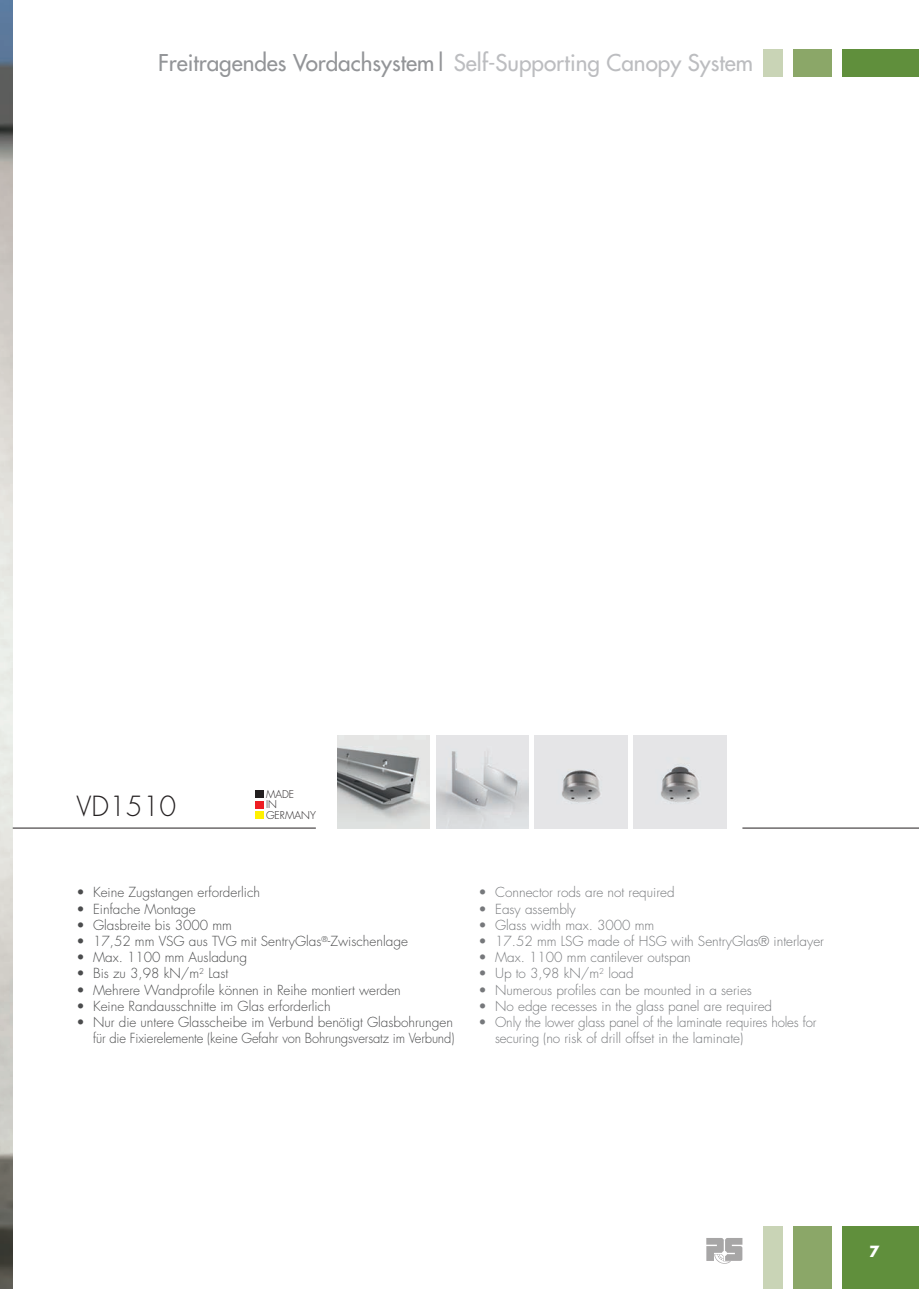
<style>
.page{position:relative;width:919px;height:1289px;background:#fff}
.page>*{position:absolute;margin:0;border:0;box-sizing:border-box;transform-origin:0 0}
.t1{font:300 27px "Futura";color:#231f20}
.t2{font:22.5px "Futura";color:#939598}
.t3{font:700 15px "Futura";color:#fff}
.t4{font:300 13.5px/16.2px "Futura";color:#76787b}
.t5{font:300 13.5px "Futura";color:#4b4c4d}
.t6{font:300 13.5px "Futura";color:#4b4c4d;scale:.96 1}
.t7{font:300 10.5px/10.8px "Futura";color:#231f20}
.s1{color:#bcbdc0}
</style>
<div class="page">
<div style="left:842px;top:1226px;width:76px;height:62px;background:#608f3c"></div>
<div style="left:793px;top:1226px;width:38px;height:62px;background:#8ba768"></div>
<div style="left:763px;top:1226px;width:19px;height:62px;background:#c9d4b6"></div>
<img style="left:0;top:0;width:13px;height:1288px">
<div style="left:255px;top:789px;width:9px;height:8px;background:#231f20"></div>
<div style="left:255px;top:800px;width:9px;height:8px;background:#ee1d23"></div>
<div style="left:255px;top:811px;width:9px;height:8px;background:#fff101"></div>
<img style="left:436px;top:736px;width:92px;height:92px">
<img style="left:337px;top:736px;width:92px;height:92px">
<img style="left:535px;top:736px;width:92px;height:92px">
<img style="left:633px;top:736px;width:93px;height:92px">
<svg style="left:706px;top:1238px;width:36px;height:25px"></svg>
<div style="left:842px;top:49px;width:76px;height:28px;background:#608f3c"></div>
<div style="left:793px;top:49px;width:38px;height:28px;background:#8ba768"></div>
<div style="left:763px;top:49px;width:19px;height:28px;background:#c9d4b6"></div>
<hr style="left:13px;top:827px;width:303px;height:1px;background:#231f20">
<hr style="left:742px;top:827px;width:176px;height:1px;background:#231f20">
<h2 class="t2" style="left:158px;top:48px;width:596px">Freitragendes Vordachsystem| <span class="s1">Self-Supporting Canopy System</span></h2>
<p class="t1" style="left:77px;top:788px;width:101px">VD1510</p>
<p class="t7" style="left:266px;top:788px;width:51px">MADE<br>IN<br>GERMANY</p>
<p class="t5" style="left:77px;top:883px;width:185px">• Keine Zugstangen erforderlich</p>
<p class="t5" style="left:77px;top:900px;width:121px">• Einfache Montage</p>
<p class="t5" style="left:77px;top:916px;width:157px">• Glasbreite bis 3000 mm</p>
<p class="t5" style="left:77px;top:932px;width:333px">• 17,52 mm VSG aus TVG mit SentryGlas<sup>®</sup>-Zwischenlage</p>
<p class="t5" style="left:77px;top:948px;width:172px">• Max. 1100 mm Ausladung</p>
<p class="t5" style="left:77px;top:964px;width:153px">• Bis zu 3,98 kN/m<sup>2</sup> Last</p>
<p class="t5" style="left:77px;top:981px;width:326px">• Mehrere Wandprofile können in Reihe montiert werden</p>
<p class="t5" style="left:77px;top:997px;width:255px">• Keine Randausschnitte im Glas erforderlich</p>
<p class="t5" style="left:77px;top:1013px;width:378px">• Nur die untere Glasscheibe im Verbund benötigt Glasbohrungen</p>
<p class="t6" style="left:93px;top:1029px;width:378px">für die Fixierelemente (keine Gefahr von Bohrungsversatz im Verbund)</p>
<p class="t4" style="left:478px;top:884px;width:197px">• Connector rods are not required</p>
<p class="t4" style="left:478px;top:900px;width:99px">• Easy assembly</p>
<p class="t4" style="left:478px;top:916px;width:177px">• Glass width max. 3000 mm</p>
<p class="t4" style="left:478px;top:933px;width:347px">• 17.52 mm LSG made of HSG with SentryGlas® interlayer</p>
<p class="t4" style="left:478px;top:949px;width:214px">• Max. 1100 mm cantilever outspan</p>
<p class="t4" style="left:478px;top:965px;width:156px">• Up to 3,98 kN/m<sup>2</sup> load</p>
<p class="t4" style="left:478px;top:981px;width:275px">• Numerous profiles can be mounted in a series</p>
<p class="t4" style="left:478px;top:997px;width:295px">• No edge recesses in the glass panel are required</p>
<p class="t4" style="left:495px;top:1014px;width:323px;text-indent:-16px">• Only the lower glass panel of the laminate requires holes for securing (no risk of drill offset in the laminate)</p>
<p class="t3" style="left:869px;top:1239px;width:12px">7</p>
</div>
